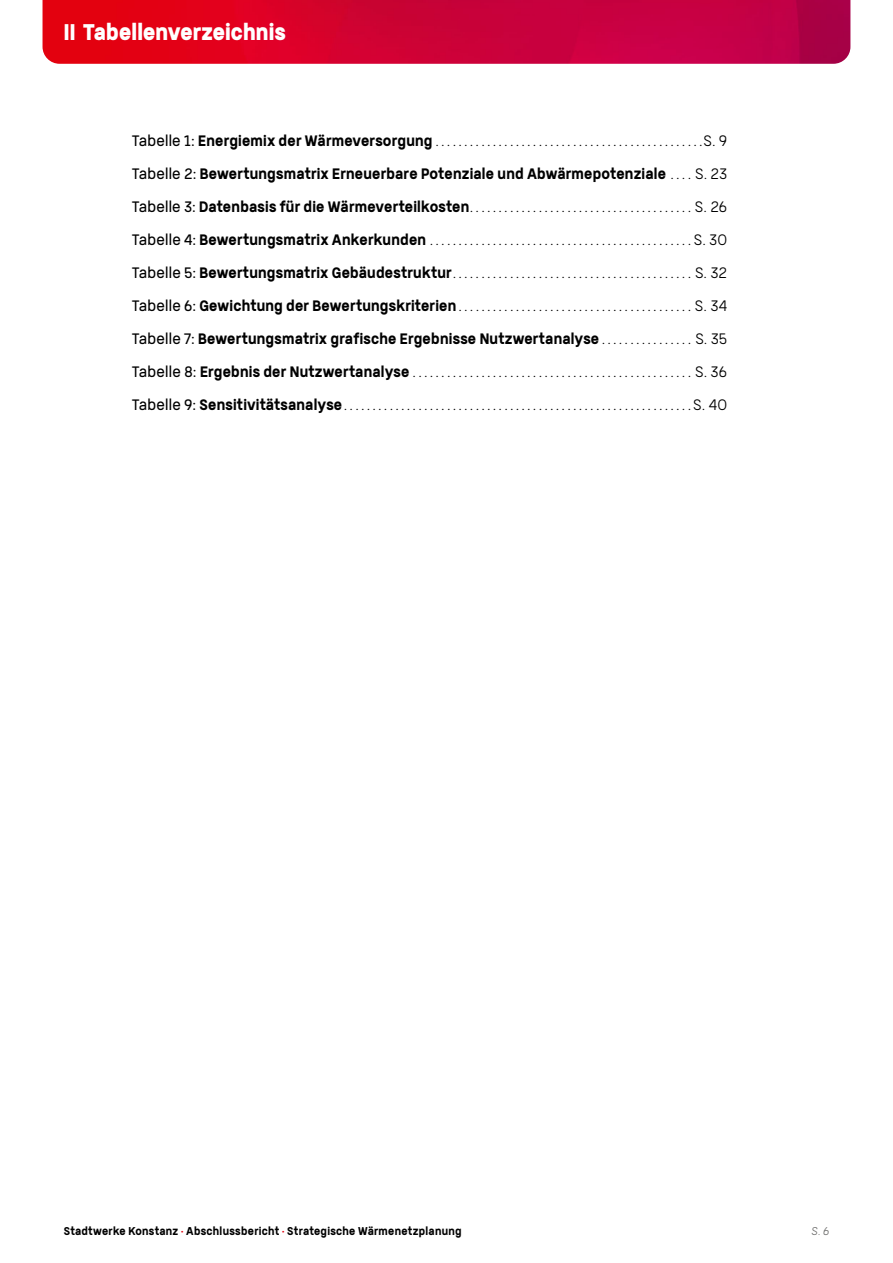
<style>
.page{position:relative;width:893px;height:1263px;background:#fff}
.page>*{position:absolute;margin:0;border:0;box-sizing:border-box;transform-origin:0 0}
.t1{font:900 22.5px "Germalt";letter-spacing:.005em;color:#fff}
.t2{font:300 15px "Germalt";letter-spacing:.01em;color:#000}
.t3{font:700 15px "Germalt";letter-spacing:.01em;color:#000}
.t4{font:700 11.25px "Germalt";letter-spacing:.025em;color:#000}
.t5{font:italic 300 11.25px "Germalt";color:#6f6f6e}
.s1{font-style:inherit}
.s2{font-weight:700}
.s3{font-weight:300}
.s4{color:#e3000f}
</style>
<div class="page">
<img style="left:43px;top:0;width:807px;height:64px">
<h1 class="t1" style="left:64px;top:18px;width:223px">II Tabellenverzeichnis</h1>
<p class="t2" style="left:132px;top:132px;width:597px"><span class="s1">Tabelle 1:</span> <span class="s2">Energiemix der Wärmeversorgung</span> . . . . . . . . . . . . . . . . . . . . . . . . . . . . . . . . . . . . . . . . . . . . . . S. 9</p>
<p class="t3" style="left:132px;top:165px;width:597px"><span class="s3">Tabelle 2:</span> Bewertungsmatrix Erneuerbare Potenziale und Abwärmepotenziale <span class="s3">. . . . S. 23</span></p>
<p class="t2" style="left:132px;top:198px;width:597px"><span class="s1">Tabelle 3:</span> <span class="s2">Datenbasis für die Wärmeverteilkosten</span> . . . . . . . . . . . . . . . . . . . . . . . . . . . . . . . . . . . . . . . S. 26</p>
<p class="t2" style="left:132px;top:231px;width:597px"><span class="s1">Tabelle 4:</span> <span class="s2">Bewertungsmatrix Ankerkunden</span> . . . . . . . . . . . . . . . . . . . . . . . . . . . . . . . . . . . . . . . . . . . . . . S. 30</p>
<p class="t2" style="left:132px;top:264px;width:597px"><span class="s1">Tabelle 5:</span> <span class="s2">Bewertungsmatrix Gebäudestruktur</span> . . . . . . . . . . . . . . . . . . . . . . . . . . . . . . . . . . . . . . . . . . S. 32</p>
<p class="t2" style="left:132px;top:297px;width:597px"><span class="s1">Tabelle 6:</span> <span class="s2">Gewichtung der Bewertungskriterien</span> . . . . . . . . . . . . . . . . . . . . . . . . . . . . . . . . . . . . . . . . . S. 34</p>
<p class="t3" style="left:132px;top:330px;width:597px"><span class="s3">Tabelle 7:</span> Bewertungsmatrix grafische Ergebnisse Nutzwertanalyse <span class="s3">. . . . . . . . . . . . . . . . S. 35</span></p>
<p class="t2" style="left:132px;top:363px;width:597px"><span class="s1">Tabelle 8:</span> <span class="s2">Ergebnis der Nutzwertanalyse</span> . . . . . . . . . . . . . . . . . . . . . . . . . . . . . . . . . . . . . . . . . . . . . . . . . S. 36</p>
<p class="t2" style="left:132px;top:396px;width:597px"><span class="s1">Tabelle 9:</span> <span class="s2">Sensitivitätsanalyse</span> . . . . . . . . . . . . . . . . . . . . . . . . . . . . . . . . . . . . . . . . . . . . . . . . . . . . . . . . . . . . .S. 40</p>
<p class="t4" style="left:64px;top:1224px;width:399px">Stadtwerke Konstanz <span class="s4">•</span> Abschlussbericht <span class="s4">•</span> Strategische Wärmenetzplanung</p>
<p class="t5" style="left:811px;top:1225px;width:19px">S. 6</p>
</div>
